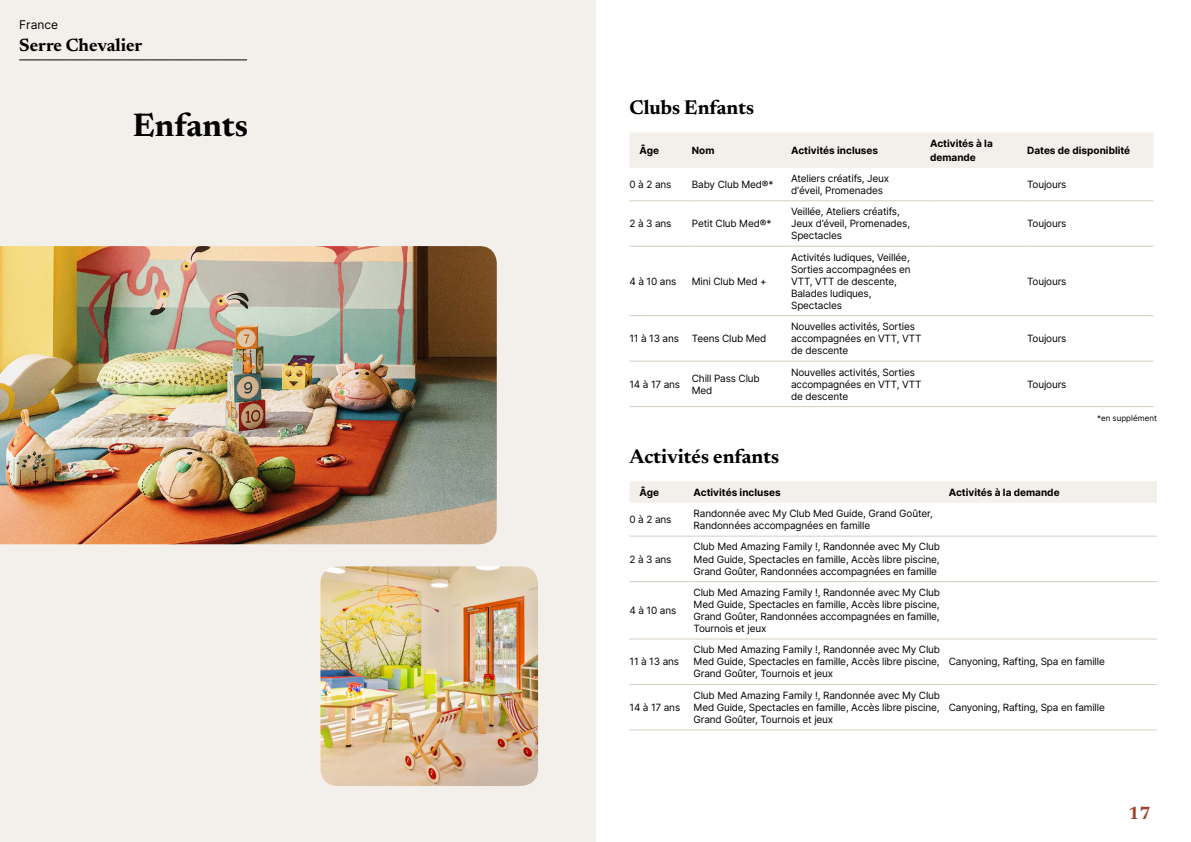
<style>
.page{position:relative;width:1191px;height:842px;background:#fff}
.page>*{position:absolute;margin:0;border:0;box-sizing:border-box;transform-origin:0 0}
.t1{font:700 33px "Newsreader 24 pt";color:#000}
.t2{font:700 20px "Newsreader 24 pt";color:#000}
.t3{font:700 18px "Newsreader 24 pt";color:#000}
.t4{font:700 18px "Newsreader 24 pt";color:#9d432c}
.t5{font:12px "Inter";color:#000}
.t6{font:10px/12px "Inter";letter-spacing:-.015em;color:#000}
.t7{font:700 10px/14px "Inter";color:#000}
.t8{font:8px "Inter";color:#000}
</style>
<div class="page">
<div style="left:0;top:0;width:595px;height:842px;background:#f3f0ec"></div>
<img style="left:0;top:246px;width:497px;height:298px">
<img style="left:320px;top:566px;width:218px;height:220px">
<svg style="left:20px;top:60px;width:227px;height:1px"></svg>
<div style="left:630px;top:132px;width:523px;height:36px;background:#f3f0ec"></div>
<hr style="left:629px;top:200px;width:63px;height:1px;background:#d7cdc1">
<hr style="left:692px;top:200px;width:99px;height:1px;background:#d7cdc1">
<hr style="left:791px;top:200px;width:139px;height:1px;background:#d7cdc1">
<hr style="left:930px;top:200px;width:97px;height:1px;background:#d7cdc1">
<hr style="left:1027px;top:200px;width:126px;height:1px;background:#d7cdc1">
<hr style="left:629px;top:246px;width:63px;height:1px;background:#d7cdc1">
<hr style="left:692px;top:246px;width:99px;height:1px;background:#d7cdc1">
<hr style="left:791px;top:246px;width:139px;height:1px;background:#d7cdc1">
<hr style="left:930px;top:246px;width:97px;height:1px;background:#d7cdc1">
<hr style="left:1027px;top:246px;width:126px;height:1px;background:#d7cdc1">
<hr style="left:629px;top:315px;width:63px;height:1px;background:#d7cdc1">
<hr style="left:692px;top:315px;width:99px;height:1px;background:#d7cdc1">
<hr style="left:791px;top:315px;width:139px;height:1px;background:#d7cdc1">
<hr style="left:930px;top:315px;width:97px;height:1px;background:#d7cdc1">
<hr style="left:1027px;top:315px;width:126px;height:1px;background:#d7cdc1">
<hr style="left:629px;top:361px;width:63px;height:1px;background:#d7cdc1">
<hr style="left:692px;top:361px;width:99px;height:1px;background:#d7cdc1">
<hr style="left:791px;top:361px;width:139px;height:1px;background:#d7cdc1">
<hr style="left:930px;top:361px;width:97px;height:1px;background:#d7cdc1">
<hr style="left:1027px;top:361px;width:126px;height:1px;background:#d7cdc1">
<hr style="left:629px;top:406px;width:63px;height:1px;background:#d7cdc1">
<hr style="left:692px;top:406px;width:99px;height:1px;background:#d7cdc1">
<hr style="left:791px;top:406px;width:139px;height:1px;background:#d7cdc1">
<hr style="left:930px;top:406px;width:97px;height:1px;background:#d7cdc1">
<hr style="left:1027px;top:406px;width:126px;height:1px;background:#d7cdc1">
<div style="left:630px;top:481px;width:527px;height:22px;background:#f3f0ec"></div>
<hr style="left:629px;top:536px;width:64px;height:1px;background:#d7cdc1">
<hr style="left:693px;top:536px;width:255px;height:1px;background:#d7cdc1">
<hr style="left:948px;top:536px;width:209px;height:1px;background:#d7cdc1">
<hr style="left:629px;top:581px;width:64px;height:1px;background:#d7cdc1">
<hr style="left:693px;top:581px;width:255px;height:1px;background:#d7cdc1">
<hr style="left:948px;top:581px;width:209px;height:1px;background:#d7cdc1">
<hr style="left:629px;top:638px;width:64px;height:1px;background:#d7cdc1">
<hr style="left:693px;top:638px;width:255px;height:1px;background:#d7cdc1">
<hr style="left:948px;top:638px;width:209px;height:1px;background:#d7cdc1">
<hr style="left:629px;top:684px;width:64px;height:1px;background:#d7cdc1">
<hr style="left:693px;top:684px;width:255px;height:1px;background:#d7cdc1">
<hr style="left:948px;top:684px;width:209px;height:1px;background:#d7cdc1">
<hr style="left:629px;top:729px;width:64px;height:1px;background:#d7cdc1">
<hr style="left:693px;top:729px;width:255px;height:1px;background:#d7cdc1">
<hr style="left:948px;top:729px;width:209px;height:1px;background:#d7cdc1">
<p class="t5" style="left:19px;top:15px;width:40px">France</p>
<h3 class="t3" style="left:19px;top:32px;width:125px">Serre Chevalier</h3>
<h1 class="t1" style="left:133px;top:101px;width:117px">Enfants</h1>
<h2 class="t2" style="left:629px;top:93px;width:126px">Clubs Enfants</h2>
<p class="t7" style="left:639px;top:143px;width:21px">Âge</p>
<p class="t7" style="left:692px;top:143px;width:24px">Nom</p>
<p class="t7" style="left:791px;top:143px;width:88px">Activités incluses</p>
<p class="t7" style="left:930px;top:136px;width:64px">Activités à la demande</p>
<p class="t7" style="left:1027px;top:143px;width:105px">Dates de disponiblité</p>
<p class="t6" style="left:629px;top:178px;width:43px">0 à 2 ans</p>
<p class="t6" style="left:692px;top:178px;width:83px">Baby Club Med®*</p>
<p class="t6" style="left:791px;top:172px;width:100px">Ateliers créatifs, Jeux d‘éveil, Promenades</p>
<p class="t6" style="left:1027px;top:178px;width:41px">Toujours</p>
<p class="t6" style="left:629px;top:217px;width:43px">2 à 3 ans</p>
<p class="t6" style="left:692px;top:217px;width:81px">Petit Club Med®*</p>
<p class="t6" style="left:791px;top:205px;width:120px">Veillée, Ateliers créatifs,<br>Jeux d‘éveil, Promenades,<br>Spectacles</p>
<p class="t6" style="left:1027px;top:217px;width:41px">Toujours</p>
<p class="t6" style="left:629px;top:275px;width:48px">4 à 10 ans</p>
<p class="t6" style="left:692px;top:275px;width:76px">Mini Club Med +</p>
<p class="t6" style="left:629px;top:332px;width:51px">11 à 13 ans</p>
<p class="t6" style="left:692px;top:332px;width:76px">Teens Club Med</p>
<p class="t6" style="left:791px;top:251px;width:121px">Activités ludiques, Veillée,<br>Sorties accompagnées en<br>VTT, VTT de descente,<br>Balades ludiques,<br>Spectacles</p>
<p class="t6" style="left:791px;top:320px;width:132px">Nouvelles activités, Sorties accompagnées en VTT, VTT de descente</p>
<p class="t6" style="left:629px;top:378px;width:52px">14 à 17 ans</p>
<p class="t6" style="left:692px;top:372px;width:69px">Chill Pass Club<br>Med</p>
<p class="t6" style="left:791px;top:366px;width:132px">Nouvelles activités, Sorties accompagnées en VTT, VTT de descente</p>
<p class="t6" style="left:1027px;top:275px;width:41px">Toujours</p>
<p class="t6" style="left:1027px;top:332px;width:41px">Toujours</p>
<p class="t6" style="left:1027px;top:378px;width:41px">Toujours</p>
<h2 class="t2" style="left:629px;top:442px;width:151px">Activités enfants</h2>
<p class="t7" style="left:639px;top:485px;width:21px">Âge</p>
<p class="t7" style="left:693px;top:485px;width:88px">Activités incluses</p>
<p class="t7" style="left:948px;top:485px;width:112px">Activités à la demande</p>
<p class="t6" style="left:629px;top:513px;width:43px">0 à 2 ans</p>
<p class="t6" style="left:693px;top:507px;width:241px">Randonnée avec My Club Med Guide, Grand Goûter,<br>Randonnées accompagnées en famille</p>
<p class="t6" style="left:629px;top:553px;width:43px">2 à 3 ans</p>
<p class="t6" style="left:693px;top:541px;width:248px;text-align:justify">Club Med Amazing Family !, Randonnée avec My Club Med Guide, Spectacles en famille, Accès libre piscine, Grand Goûter, Randonnées accompagnées en famille</p>
<p class="t6" style="left:629px;top:604px;width:48px">4 à 10 ans</p>
<p class="t6" style="left:693px;top:586px;width:248px;text-align:justify">Club Med Amazing Family !, Randonnée avec My Club Med Guide, Spectacles en famille, Accès libre piscine, Grand Goûter, Randonnées accompagnées en famille, Tournois et jeux</p>
<p class="t8" style="left:1097px;top:412px;width:61px">*en supplément</p>
<p class="t6" style="left:629px;top:655px;width:51px">11 à 13 ans</p>
<p class="t6" style="left:629px;top:701px;width:52px">14 à 17 ans</p>
<p class="t6" style="left:693px;top:643px;width:248px;text-align:justify">Club Med Amazing Family !, Randonnée avec My Club Med Guide, Spectacles en famille, Accès libre piscine, Grand Goûter, Tournois et jeux</p>
<p class="t6" style="left:693px;top:689px;width:248px;text-align:justify">Club Med Amazing Family !, Randonnée avec My Club Med Guide, Spectacles en famille, Accès libre piscine, Grand Goûter, Tournois et jeux</p>
<p class="t6" style="left:948px;top:655px;width:158px">Canyoning, Rafting, Spa en famille</p>
<p class="t6" style="left:948px;top:701px;width:158px">Canyoning, Rafting, Spa en famille</p>
<h3 class="t4" style="left:1128px;top:800px;width:24px">17</h3>
</div>
